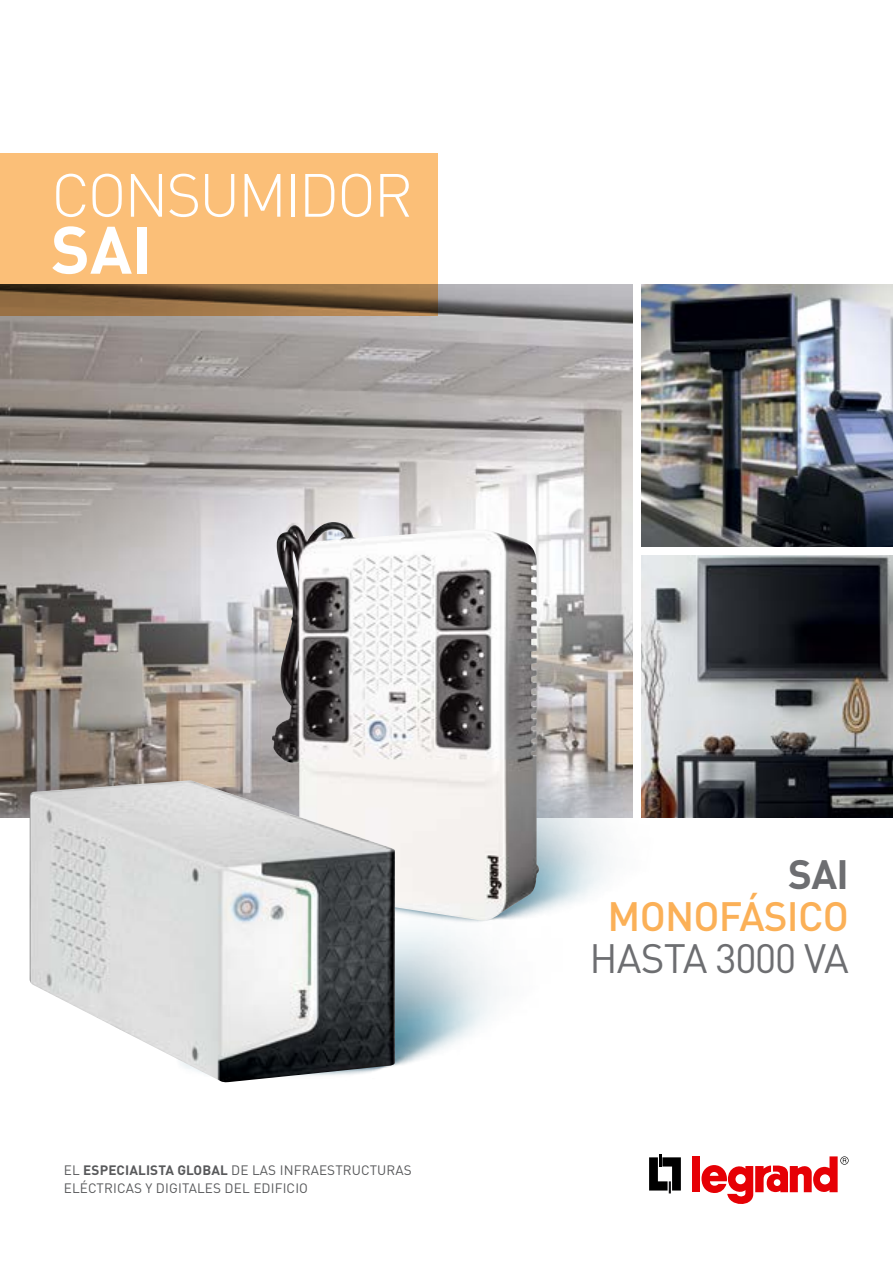
<style>
.page{position:relative;width:893px;height:1263px;background:#fff}
.page>*{position:absolute;margin:0;border:0;box-sizing:border-box;transform-origin:0 0}
.t1{font:700 66px "DIN Pro";color:#fff}
.t2{font:300 60px "DIN Pro";letter-spacing:-.04em;color:#fff}
.t3{font:40.5px "DIN Pro";letter-spacing:-.03em;color:#6d6e71}
.t4{font:500 40.5px "DIN Pro";letter-spacing:-.02em;color:#fbb057}
.t5{font:700 40.5px "DIN Pro";color:#6d6e71}
.t6{font:13.5px/18px "DIN Pro";letter-spacing:.01em;color:#58595b}
.s1{font-weight:700}
</style>
<div class="page">
<img style="left:0;top:285px;width:633px;height:533px">
<img style="left:224px;top:1030px;width:250px;height:53px">
<img style="left:243px;top:624px;width:390px;height:406px">
<img style="left:272px;top:522px;width:267px;height:398px">
<img style="left:30px;top:780px;width:365px;height:302px">
<svg style="left:649px;top:1154px;width:32px;height:39px"></svg>
<div style="left:692px;top:1156px;width:8px;height:36px;background:#e60005"></div>
<svg style="left:701px;top:1156px;width:148px;height:48px"></svg>
<img style="left:641px;top:555px;width:252px;height:263px">
<img style="left:641px;top:285px;width:252px;height:262px">
<svg style="left:0;top:153px;width:437px;height:163px;background:#e1ab6b"></svg>
<h2 class="t2" style="left:51px;top:154px;width:363px">CONSUMIDOR</h2>
<h1 class="t1" style="left:51px;top:205px;width:103px">SAI</h1>
<p class="t6" style="left:64px;top:1160px;width:350px">EL <span class="s1">ESPECIALISTA GLOBAL</span> DE LAS INFRAESTRUCTURAS<br>ELÉCTRICAS Y DIGITALES DEL EDIFICIO</p>
<h3 class="t5" style="left:788px;top:847px;width:62px">SAI</h3>
<h3 class="t4" style="left:608px;top:889px;width:243px">MONOFÁSICO</h3>
<h3 class="t3" style="left:589px;top:931px;width:261px">HASTA 3000 VA</h3>
</div>
